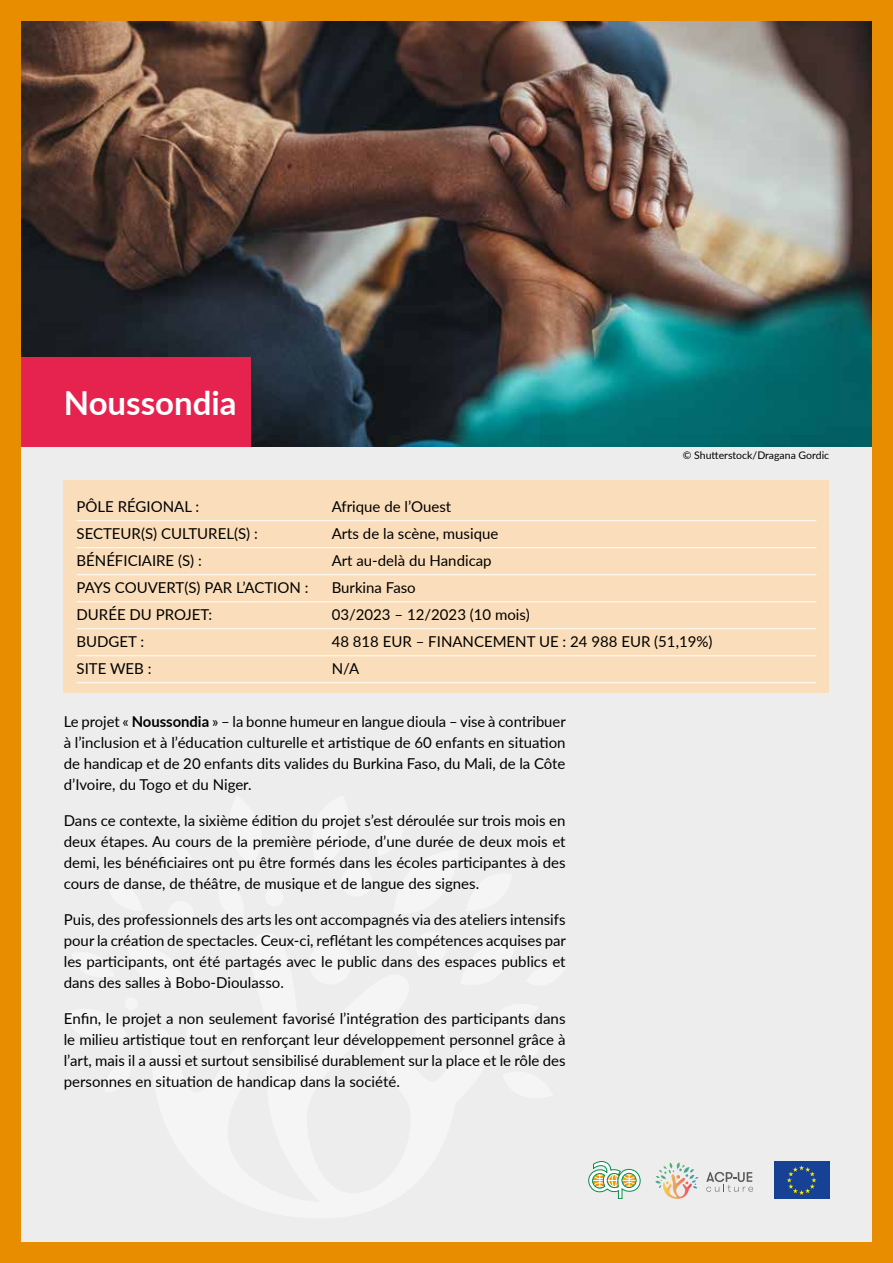
<style>
.page{position:relative;width:893px;height:1263px;background:#e88c00}
.page>*{position:absolute;margin:0;border:0;box-sizing:border-box;transform-origin:0 0}
.t1{font:700 33px "Lato";color:#fff}
.t2{font:15px/21px "Lato";color:#000;text-align:justify}
.t3{font:10.5px "Lato";color:#000}
.s1{font-weight:700}
</style>
<div class="page">
<div style="left:21px;top:21px;width:851px;height:1221px;background:#ededed"></div>
<div style="left:187px;top:1017px;width:32px;height:32px;background:#f5f5f5;border-radius:50%"></div>
<div style="left:309px;top:942px;width:43px;height:42px;background:#f5f5f5;border-radius:50%"></div>
<div style="left:415px;top:1017px;width:33px;height:32px;background:#f5f5f5;border-radius:50%"></div>
<div style="left:265px;top:888px;width:18px;height:18px;background:#f5f5f5;border-radius:50%"></div>
<div style="left:168px;top:901px;width:26px;height:26px;background:#f5f5f5;border-radius:50%"></div>
<div style="left:125px;top:997px;width:13px;height:13px;background:#f5f5f5;border-radius:50%"></div>
<div style="left:416px;top:932px;width:31px;height:30px;background:#f5f5f5;border-radius:50%"></div>
<div style="left:341px;top:866px;width:31px;height:31px;background:#f5f5f5;border-radius:50%"></div>
<div style="left:522px;top:1041px;width:16px;height:16px;background:#f5f5f5;border-radius:50%"></div>
<div style="left:64px;top:480px;width:765px;height:213px;background:#faddba"></div>
<hr style="left:77px;top:520px;width:739px;height:1px;background:#fff">
<hr style="left:77px;top:547px;width:739px;height:1px;background:#fff">
<hr style="left:77px;top:574px;width:739px;height:1px;background:#fff">
<hr style="left:77px;top:601px;width:739px;height:1px;background:#fff">
<hr style="left:77px;top:628px;width:739px;height:1px;background:#fff">
<hr style="left:77px;top:655px;width:739px;height:1px;background:#fff">
<hr style="left:77px;top:682px;width:739px;height:1px;background:#fff">
<svg style="left:588px;top:1161px;width:52px;height:38px"></svg>
<div style="left:774px;top:1162px;width:55px;height:37px;background:#164194"></div>
<svg style="left:787px;top:1165px;width:29px;height:30px"></svg>
<svg style="left:706px;top:1172px;width:47px;height:20px"></svg>
<svg style="left:655px;top:1162px;width:43px;height:37px"></svg>
<img style="left:21px;top:21px;width:851px;height:425px">
<div style="left:21px;top:357px;width:230px;height:89px;background:#e6224f"></div>
<h1 class="t1" style="left:64px;top:379px;width:174px">Noussondia</h1>
<p class="t3" style="left:683px;top:448px;width:148px">© Shutterstock/Dragana Gordic</p>
<p class="t2" style="left:77px;top:495px;width:124px">PÔLE RÉGIONAL :</p>
<p class="t2" style="left:332px;top:495px;width:121px">Afrique de l’Ouest</p>
<p class="t2" style="left:77px;top:522px;width:183px">SECTEUR(S) CULTUREL(S) :</p>
<p class="t2" style="left:332px;top:522px;width:168px">Arts de la scène, musique</p>
<p class="t2" style="left:77px;top:549px;width:127px">BÉNÉFICIAIRE (S) :</p>
<p class="t2" style="left:332px;top:549px;width:162px">Art au-delà du Handicap</p>
<p class="t2" style="left:77px;top:576px;width:233px">PAYS COUVERT(S) PAR L’ACTION :</p>
<p class="t2" style="left:332px;top:576px;width:86px">Burkina Faso</p>
<p class="t2" style="left:77px;top:603px;width:137px">DURÉE DU PROJET:</p>
<p class="t2" style="left:332px;top:603px;width:200px">03/2023 – 12/2023 (10 mois)</p>
<p class="t2" style="left:77px;top:630px;width:69px">BUDGET :</p>
<p class="t2" style="left:332px;top:630px;width:382px">48 818 EUR – FINANCEMENT UE : 24 988 EUR (51,19%)</p>
<p class="t2" style="left:77px;top:657px;width:76px">SITE WEB :</p>
<p class="t2" style="left:332px;top:657px;width:29px">N/A</p>
<p class="t2" style="left:64px;top:710px;width:503px">Le projet « <span class="s1">Noussondia</span> » – la bonne humeur en langue dioula – vise à contribuer à l’inclusion et à l’éducation culturelle et artistique de 60 enfants en situation de handicap et de 20 enfants dits valides du Burkina Faso, du Mali, de la Côte d’Ivoire, du Togo et du Niger.</p>
<p class="t2" style="left:64px;top:809px;width:503px">Dans ce contexte, la sixième édition du projet s’est déroulée sur trois mois en deux étapes. Au cours de la première période, d’une durée de deux mois et demi, les bénéficiaires ont pu être formés dans les écoles participantes à des cours de danse, de théâtre, de musique et de langue des signes.</p>
<p class="t2" style="left:64px;top:908px;width:504px">Puis, des professionnels des arts les ont accompagnés via des ateliers intensifs pour la création de spectacles. Ceux-ci, reflétant les compétences acquises par les participants, ont été partagés avec le public dans des espaces publics et dans des salles à Bobo-Dioulasso.</p>
<p class="t2" style="left:64px;top:1007px;width:503px">Enfin, le projet a non seulement favorisé l’intégration des participants dans le milieu artistique tout en renforçant leur développement personnel grâce à l’art, mais il a aussi et surtout sensibilisé durablement sur la place et le rôle des personnes en situation de handicap dans la société.</p>
</div>
